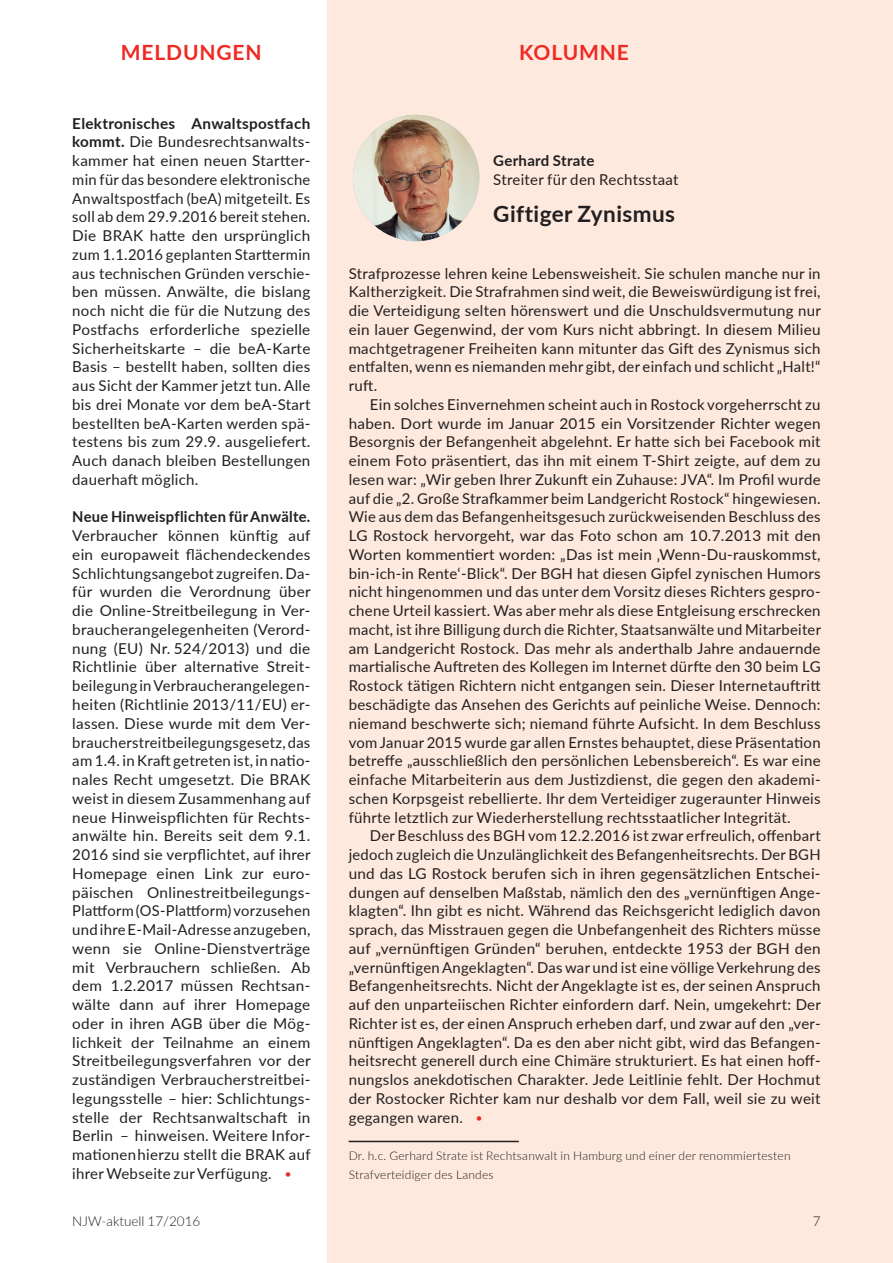
<style>
.page{position:relative;width:893px;height:1263px;background:#fff}
.page>*{position:absolute;margin:0;border:0;box-sizing:border-box;transform-origin:0 0}
.t1{font:700 22.5px "Lato";letter-spacing:.02em;color:#231f20}
.t2{font:700 21px "Lato";letter-spacing:.04em;color:#ee2a23}
.t3{font:15px/18.8px "Lato";letter-spacing:.02em;color:#231f20;text-align:justify}
.t4{font:700 15px "Lato";letter-spacing:.02em;color:#231f20}
.t5{font:300 13.5px "Lato";color:#231f20}
.t6{font:300 12px/18.8px "Lato";letter-spacing:.02em;color:#231f20}
.s1{font-weight:700}
.s2{font-weight:300;color:#ee2a23}
</style>
<div class="page">
<div style="left:327px;top:0;width:566px;height:1263px;background:#fde9dd"></div>
<svg style="left:349px;top:1141px;width:170px;height:1px"></svg>
<img style="left:353px;top:115px;width:126px;height:126px;border-radius:63px">
<h2 class="t2" style="left:121px;top:36px;width:142px">MELDUNGEN</h2>
<h2 class="t2" style="left:519px;top:36px;width:111px">KOLUMNE</h2>
<p class="t3" style="left:72px;top:113px;width:240px"><span class="s1">Elektronisches Anwaltspostfach kommt.</span> Die Bundesrechtsanwalts&shy;kammer hat einen neuen Startter&shy;min für das besondere elektronische Anwaltspostfach (beA) mitgeteilt. Es soll ab dem 29.9.2016 bereit stehen.<br>Die BRAK hatte den ursprünglich zum 1.1.2016 geplanten Starttermin aus technischen Gründen verschie&shy;ben müssen. Anwälte, die bislang noch nicht die für die Nutzung des Postfachs erforderliche spezielle Sicherheitskarte – die beA-Karte Basis – bestellt haben, sollten dies aus Sicht der Kammer jetzt tun. Alle bis drei Monate vor dem beA-Start bestellten beA-Karten werden spä&shy;testens bis zum 29.9. ausgeliefert.<br>Auch danach bleiben Bestellungen dauerhaft möglich.</p>
<p class="t4" style="left:72px;top:506px;width:240px">Neue Hinweispflichten für Anwälte.</p>
<p class="t3" style="left:72px;top:526px;width:240px;text-align:left">Verbraucher können künftig auf ein europaweit flächendeckendes Schlichtungsangebot zugreifen. Da&shy;für wurden die Verordnung über die Online-Streitbeilegung in Ver&shy;braucherangelegenheiten (Verord&shy;nung (EU) Nr. 524/2013) und die Richtlinie über alternative Streit&shy;beilegung in Verbraucherangelegen&shy;heiten (Richtlinie 2013/11/EU) er&shy;lassen. Diese wurde mit dem Ver&shy;braucherstreitbeilegungsgesetz, das am 1.4. in Kraft getreten ist, in natio&shy;nales Recht umgesetzt. Die BRAK weist in diesem Zusammenhang auf neue Hinweispflichten für Rechts&shy;anwälte hin. Bereits seit dem 9.1.<br>2016 sind sie verpflichtet, auf ihrer Homepage einen Link zur euro&shy;päischen Onlinestreitbeilegungs-Plattform (OS-Plattform) vorzusehen und ihre E-Mail-Adresse anzugeben, wenn sie Online-Dienstverträge mit Verbrauchern schließen. Ab dem 1.2.2017 müssen Rechtsan&shy;wälte dann auf ihrer Homepage oder in ihren AGB über die Mög&shy;lichkeit der Teilnahme an einem Streitbeilegungsverfahren vor der zuständigen Verbraucherstreitbei&shy;legungsstelle – hier: Schlichtungs&shy;stelle der Rechtsanwaltschaft in Berlin – hinweisen. Weitere Infor&shy;mationen hierzu stellt die BRAK auf ihrer Webseite zur Verfügung. <span class="s2">•</span></p>
<p class="t4" style="left:493px;top:150px;width:103px">Gerhard Strate</p>
<p class="t3" style="left:493px;top:169px;width:187px">Streiter für den Rechtsstaat</p>
<h1 class="t1" style="left:493px;top:198px;width:183px">Giftiger Zynismus</h1>
<p class="t3" style="left:349px;top:263px;width:474px">Strafprozesse lehren keine Lebensweisheit. Sie schulen manche nur in Kaltherzigkeit. Die Strafrahmen sind weit, die Beweiswürdigung ist frei, die Verteidigung selten hörenswert und die Unschuldsvermutung nur ein lauer Gegenwind, der vom Kurs nicht abbringt. In diesem Milieu machtgetragener Freiheiten kann mitunter das Gift des Zynismus sich entfalten, wenn es niemanden mehr gibt, der einfach und schlicht „Halt!“ ruft.</p>
<p class="t3" style="left:349px;top:394px;width:474px;text-indent:21px">Ein solches Einvernehmen scheint auch in Rostock vorgeherrscht zu haben. Dort wurde im Januar 2015 ein Vorsitzender Richter wegen Besorgnis der Befangenheit abgelehnt. Er hatte sich bei Facebook mit einem Foto präsentiert, das ihn mit einem T-Shirt zeigte, auf dem zu lesen war: „Wir geben Ihrer Zukunft ein Zuhause: JVA“. Im Profil wurde auf die „2. Große Strafkammer beim Landgericht Rostock“ hingewiesen.<br>Wie aus dem das Befangenheitsgesuch zurückweisenden Beschluss des LG Rostock hervorgeht, war das Foto schon am 10.7.2013 mit den Worten kommentiert worden: „Das ist mein ‚Wenn-Du-rauskommst, bin-ich-in Rente‘-Blick“. Der BGH hat diesen Gipfel zynischen Humors nicht hingenommen und das unter dem Vorsitz dieses Richters gespro&shy;chene Urteil kassiert. Was aber mehr als diese Entgleisung erschrecken macht, ist ihre Billigung durch die Richter, Staatsanwälte und Mitarbeiter am Landgericht Rostock. Das mehr als anderthalb Jahre andauernde martialische Auftreten des Kollegen im Internet dürfte den 30 beim LG Rostock tätigen Richtern nicht entgangen sein. Dieser Internetauftritt beschädigte das Ansehen des Gerichts auf peinliche Weise. Dennoch: niemand beschwerte sich; niemand führte Aufsicht. In dem Beschluss vom Januar 2015 wurde gar allen Ernstes behauptet, diese Präsentation betreffe „ausschließlich den persönlichen Lebensbereich“. Es war eine einfache Mitarbeiterin aus dem Justizdienst, die gegen den akademi&shy;schen Korpsgeist rebellierte. Ihr dem Verteidiger zugeraunter Hinweis führte letztlich zur Wiederherstellung rechtsstaatlicher Integrität.</p>
<p class="t3" style="left:349px;top:826px;width:474px;text-align:left;text-indent:21px">Der Beschluss des BGH vom 12.2.2016 ist zwar erfreulich, offenbart jedoch zugleich die Unzulänglichkeit des Befangenheitsrechts. Der BGH und das LG Rostock berufen sich in ihren gegensätzlichen Entschei&shy;dungen auf denselben Maßstab, nämlich den des „vernünftigen Ange&shy;klagten“. Ihn gibt es nicht. Während das Reichsgericht lediglich davon sprach, das Misstrauen gegen die Unbefangenheit des Richters müsse auf „vernünftigen Gründen“ beruhen, entdeckte 1953 der BGH den „vernünftigen Angeklagten“. Das war und ist eine völlige Verkehrung des Befangenheitsrechts. Nicht der Angeklagte ist es, der seinen Anspruch auf den unparteiischen Richter einfordern darf. Nein, umgekehrt: Der Richter ist es, der einen Anspruch erheben darf, und zwar auf den „ver&shy;nünftigen Angeklagten“. Da es den aber nicht gibt, wird das Befangen&shy;heitsrecht generell durch eine Chimäre strukturiert. Es hat einen hoff&shy;nungslos anekdotischen Charakter. Jede Leitlinie fehlt. Der Hochmut der Rostocker Richter kam nur deshalb vor dem Fall, weil sie zu weit gegangen waren. <span class="s2">•</span></p>
<p class="t6" style="left:349px;top:1146px;width:443px">Dr. h.c. Gerhard Strate ist Rechtsanwalt in Hamburg und einer der renommiertesten<br>Strafverteidiger des Landes</p>
<p class="t5" style="left:72px;top:1211px;width:130px">NJW-aktuell 17/2016</p>
<p class="t5" style="left:813px;top:1211px;width:9px">7</p>
</div>
